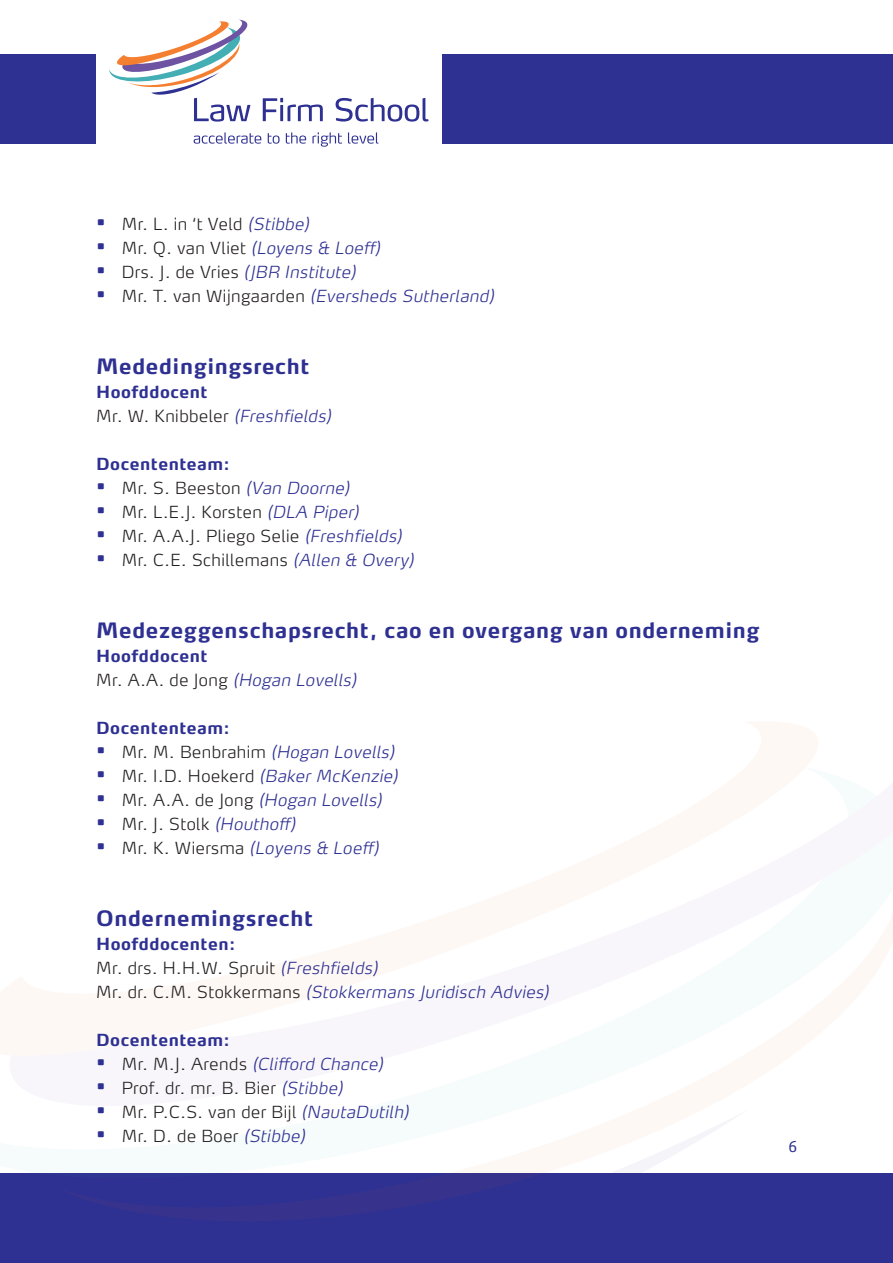
<style>
.page{position:relative;width:893px;height:1263px;background:#fff}
.page>*{position:absolute;margin:0;border:0;box-sizing:border-box;transform-origin:0 0}
.t1{font:700 21px "Max OT";letter-spacing:.03em;color:#2e3092}
.t2{font:italic 300 expanded 16.5px/24px "Max OT";color:#2e3092}
.t3{font:300 expanded 16.5px/24px "Max OT";letter-spacing:.03em;color:#231f20}
.t4{font:700 16.5px "Max OT";letter-spacing:.03em;color:#2e3092}
.t5{font:14.25px "Max OT";color:#2e3092}
.s1{font-size:22.5px;color:#2e3092}
.s2{font-style:italic;color:#2e3092}
.s3{font-style:normal;font-size:22.5px}
.s4{font-style:normal;color:#231f20}
.s5{font-weight:700;font-stretch:normal;color:#2e3092}
.s6{font-weight:700;font-style:normal;font-stretch:normal}
</style>
<div class="page">
<div style="left:0;top:1174px;width:893px;height:89px;background:#2e3092"></div>
<svg style="left:230px;top:1173px;width:519px;height:1px"></svg>
<div style="left:0;top:54px;width:893px;height:89px;background:#2e3092"></div>
<div style="left:96px;top:13px;width:345px;height:145px;background:#fff"></div>
<svg style="left:109px;top:20px;width:141px;height:102px"></svg>
<svg style="left:263px;top:98px;width:60px;height:23px"></svg>
<svg style="left:336px;top:98px;width:92px;height:24px"></svg>
<svg style="left:194px;top:132px;width:67px;height:12px"></svg>
<svg style="left:268px;top:133px;width:12px;height:11px"></svg>
<svg style="left:286px;top:132px;width:20px;height:12px"></svg>
<svg style="left:312px;top:132px;width:30px;height:15px"></svg>
<svg style="left:348px;top:132px;width:31px;height:12px"></svg>
<p class="t3" style="left:96px;top:212px;width:218px"><span class="s1">•</span> Mr. L. in ‘t Veld <span class="s2">(Stibbe)</span></p>
<p class="t2" style="left:96px;top:236px;width:289px"><span class="s3">•</span> <span class="s4">M r. Q . va n V l i e t</span> (Loyens &amp; Loeff)</p>
<p class="t2" style="left:96px;top:260px;width:265px"><span class="s3">•</span> <span class="s4">Drs. J. de Vries</span> (JBR Institute)</p>
<p class="t2" style="left:96px;top:284px;width:403px"><span class="s3">•</span> <span class="s4">M r. T. va n W ij n ga a rd e n</span> (Eversheds Sutherland)</p>
<p class="t1" style="left:96px;top:353px;width:215px">Mededingingsrecht</p>
<p class="t3" style="left:96px;top:380px;width:240px"><span class="s5">Hoofddocent<br></span>M r. W . K n i b b e l e r <span class="s2">(Freshfields)</span></p>
<p class="t4" style="left:96px;top:453px;width:135px">Docententeam:</p>
<p class="t3" style="left:96px;top:476px;width:258px"><span class="s1">•</span> Mr. S. Beeston <span class="s2">(Van Doorne)</span></p>
<p class="t3" style="left:96px;top:500px;width:268px"><span class="s1">•</span> Mr. L.E.J. Korsten <span class="s2">(DLA Piper)</span></p>
<p class="t3" style="left:96px;top:524px;width:311px"><span class="s1">•</span> Mr. A.A.J. Pliego Selie <span class="s2">(Freshfields)</span></p>
<p class="t3" style="left:96px;top:548px;width:323px"><span class="s1">•</span> Mr. C.E. Schillemans <span class="s2">(Allen &amp; Overy)</span></p>
<p class="t1" style="left:96px;top:617px;width:665px">Medezeggenschapsrecht, cao en overgang van onderneming</p>
<p class="t2" style="left:96px;top:644px;width:265px"><span class="s6">Hoofddocent<br></span><span class="s4">M r. A . A . d e J o n g</span> (Hogan Lovells)</p>
<p class="t4" style="left:96px;top:717px;width:135px">Docententeam:</p>
<p class="t3" style="left:96px;top:740px;width:303px"><span class="s1">•</span> Mr. M. Benbrahim <span class="s2">(Hogan Lovells)</span></p>
<p class="t2" style="left:96px;top:764px;width:306px"><span class="s3">•</span> <span class="s4">M r. I . D . H o e ke rd</span> (Baker McKenzie)</p>
<p class="t2" style="left:96px;top:788px;width:291px"><span class="s3">•</span> <span class="s4">M r. A . A . d e J o n g</span> (Hogan Lovells)</p>
<p class="t3" style="left:96px;top:812px;width:204px"><span class="s1">•</span> M r. J . S to l k <span class="s2">(Houthoff)</span></p>
<p class="t2" style="left:96px;top:836px;width:287px"><span class="s3">•</span> <span class="s4">M r. K . W i e rs m a</span> (Loyens &amp; Loeff)</p>
<p class="t1" style="left:96px;top:905px;width:218px">Ondernemingsrecht</p>
<p class="t2" style="left:96px;top:932px;width:458px"><span class="s6">Hoofddocenten:<br></span><span class="s4">Mr. drs. H.H.W. Spruit</span> (Freshfields)<br><span class="s4">M r. d r. C . M . S t o k ke r m a n s</span> (Stokkermans Juridisch Advies)</p>
<p class="t4" style="left:96px;top:1029px;width:135px">Docententeam:</p>
<p class="t2" style="left:96px;top:1052px;width:292px"><span class="s3">•</span> <span class="s4">M r. M . J . A re n d s</span> (Clifford Chance)</p>
<p class="t3" style="left:96px;top:1076px;width:251px"><span class="s1">•</span> Prof. dr. mr. B. Bier <span class="s2">(Stibbe)</span></p>
<p class="t3" style="left:96px;top:1100px;width:317px"><span class="s1">•</span> Mr. P.C.S. van der Bijl <span class="s2">(NautaDutilh)</span></p>
<p class="t3" style="left:96px;top:1124px;width:214px"><span class="s1">•</span> Mr. D. de Boer <span class="s2">(Stibbe)</span></p>
<p class="t5" style="left:789px;top:1137px;width:10px">6</p>
</div>
